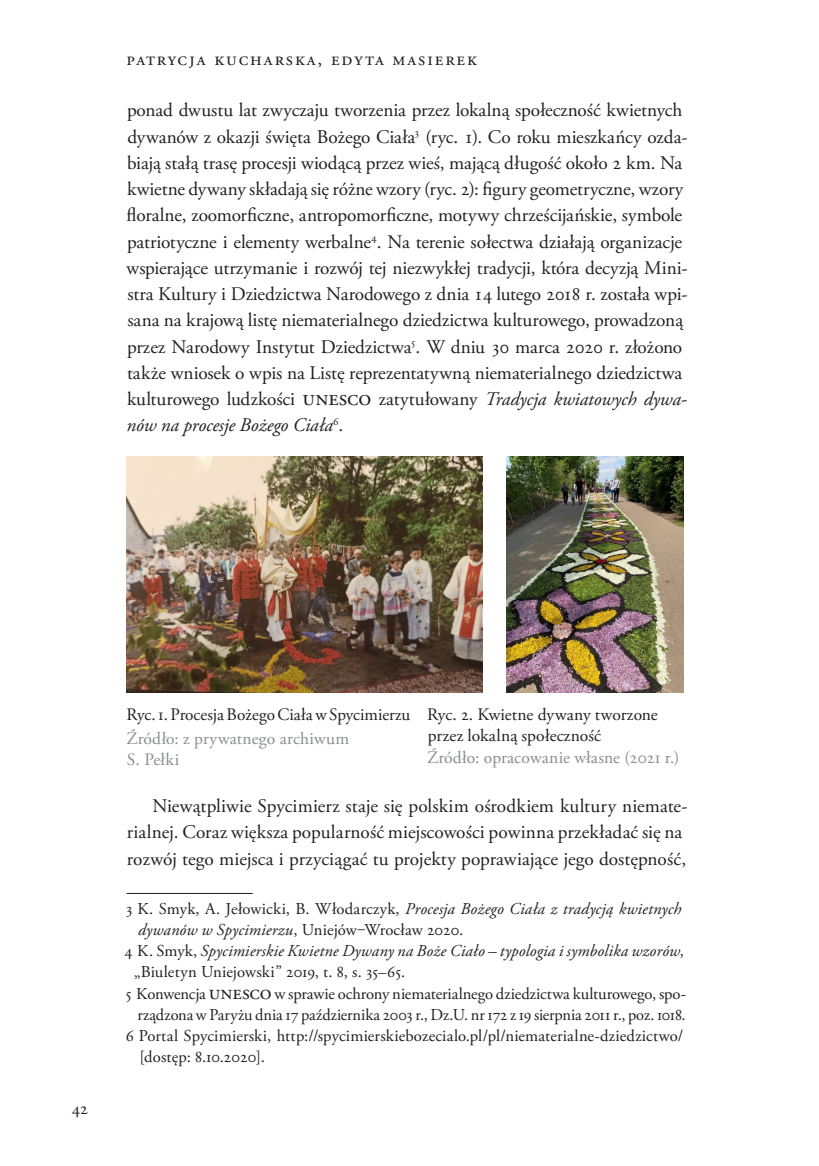
<style>
.page{position:relative;width:819px;height:1166px;background:#fff}
.page>*{position:absolute;margin:0;border:0;box-sizing:border-box;transform-origin:0 0}
.Akapit_1{font:19.25px/26.2px "Adobe Garamond Pro";color:#231f20}
.Akapit_2{font:19.25px/26.2px "Adobe Garamond Pro";letter-spacing:.01em;color:#231f20}
.Akapit_1-2{font:19.25px "Adobe Garamond Pro";letter-spacing:.1em;color:#231f20}
.Podpis_grafika{font:17.5px/21px "Adobe Garamond Pro";color:#231f20}
.Podpis_grafika-2{font:17.5px/21px "Adobe Garamond Pro";letter-spacing:.01em;color:#8a8c8f}
.Przypis{font:16.62px/21px "Adobe Garamond Pro";color:#231f20;text-align:right}
.Przypis-2{font:italic 16.62px/21px "Adobe Garamond Pro";letter-spacing:.01em;color:#231f20}
.s1{font-size:22.75px}
.s2{font-style:italic}
.s3{font-style:normal}
.s4{font-size:21px}
</style>
<div class="page">
<hr style="left:126px;top:893px;width:126px;height:1px;background:#231f20">
<img style="left:126px;top:456px;width:357px;height:236px">
<img style="left:506px;top:456px;width:177px;height:236px">
<p class="Akapit_1-2" style="left:126px;top:47px;width:352px">patrycja kucharska, edyta masierek</p>
<p class="Akapit_1" style="left:127px;top:98px;width:562px">ponad dwustu lat zwyczaju tworzenia przez lokalną społeczność kwietnych dywanów z okazji święta Bożego Ciała<sup>3</sup> (ryc. 1). Co roku mieszkańcy ozda&shy;biają stałą trasę procesji wiodącą przez wieś, mającą długość około 2 km. Na kwietne dywany składają się różne wzory (ryc. 2): figury geometryczne, wzory floralne, zoomorficzne, antropomorficzne, motywy chrześcijańskie, symbole patriotyczne i elementy werbalne<sup>4</sup>. Na terenie sołectwa działają organizacje wspierające utrzymanie i rozwój tej niezwykłej tradycji, która decyzją Mini&shy;stra Kultury i Dziedzictwa Narodowego z dnia 14 lutego 2018 r. została wpi&shy;sana na krajową listę niematerialnego dziedzictwa kulturowego, prowadzoną przez Narodowy Instytut Dziedzictwa<sup>5</sup>. W dniu 30 marca 2020 r. złożono także wniosek o wpis na Listę reprezentatywną niematerialnego dziedzictwa kulturowego ludzkości <span class="s1">unesco</span> zatytułowany <span class="s2">Tradycja kwiatowych dywa&shy;nów na procesje Bożego Ciała</span><sup>6</sup>.</p>
<p class="Podpis_grafika" style="left:72px;top:1098px;width:17px">42</p>
<p class="Podpis_grafika" style="left:126px;top:704px;width:285px">Ryc. 1. Procesja Bożego Ciała wSpycimierzu</p>
<p class="Podpis_grafika-2" style="left:126px;top:729px;width:224px">Źródło: z prywatnego archiwum<br>S. Pełki</p>
<p class="Podpis_grafika" style="left:427px;top:704px;width:232px">Ryc. 2. Kwietne dywany tworzone przez lokalną społeczność</p>
<p class="Podpis_grafika-2" style="left:427px;top:748px;width:254px">Źródło: opracowanie własne (2021 r.)</p>
<p class="Akapit_2" style="left:127px;top:793px;width:562px;text-indent:26px">Niewątpliwie Spycimierz staje się polskim ośrodkiem kultury niemate&shy;rialnej. Coraz większa popularność miejscowości powinna przekładać się na rozwój tego miejsca i przyciągać tu projekty poprawiające jego dostępność,</p>
<p class="Przypis-2" style="left:138px;top:899px;width:545px;text-indent:-12px"><span class="s3">3 K. Smyk, A. Jełowicki, B. Włodarczyk,</span> Procesja Bożego Ciała z tradycją kwietnych dywanów w Spycimierzu<span class="s3">, Uniejów‒Wrocław 2020.</span></p>
<p class="Przypis-2" style="left:134px;top:941px;width:551px;text-indent:-10px"><span class="s3">4 K. Smyk,</span> Spycimierskie Kwietne Dywany na Boże Ciało – typologia i symbolika wzorów<span class="s3">, „Biuletyn Uniejowski” 2019, t. 8, s. 35–65.</span></p>
<p class="Przypis" style="left:126px;top:983px;width:562px">5 Konwencja <span class="s4">unesco</span> w sprawie ochrony niematerialnego dziedzictwa kulturowego, spo&shy;rządzona wParyżu dnia 17 października 2003 r., Dz.U. nr 172 z 19 sierpnia 2011 r., poz. 1018.</p>
<p class="Przypis" style="left:139px;top:1025px;width:545px;text-align:left;text-indent:-14px">6 Portal Spycimierski, http://spycimierskiebozecialo.pl/pl/niematerialne-dziedzictwo/ [dostęp: 8.10.2020].</p>
</div>
